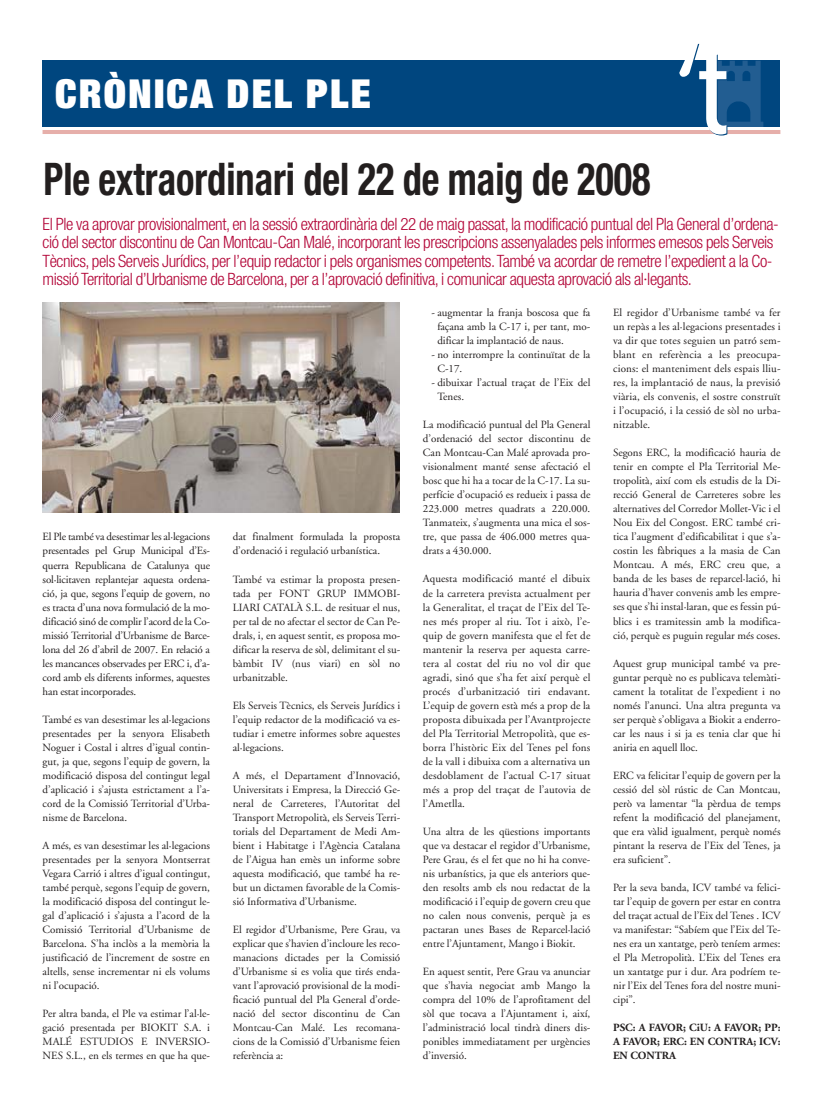
<style>
.page{position:relative;width:823px;height:1106px;background:#fff}
.page>*{position:absolute;margin:0;border:0;box-sizing:border-box;transform-origin:0 0}
.t1{font:700 condensed 45px "Helvetica Neue";color:#231f1f;scale:.85 1}
.t2{font:900 expanded 40px "Helvetica Neue";letter-spacing:.05em;color:#fff}
.t3{font:300 condensed 17px/18px "Helvetica Neue";letter-spacing:-.025em;color:#b30638}
.t4{font:11px/14px "Adobe Garamond";color:#231f1f;text-align:justify}
.t5{font:700 11px/14px "Adobe Garamond";color:#231f1f;text-align:justify}
</style>
<div class="page">
<div style="left:42px;top:60px;width:738px;height:66px;background:#00467f"></div>
<img style="left:727px;top:60px;width:37px;height:66px">
<hr style="left:42px;top:130px;width:738px;height:4px;background:#e6afaa">
<svg style="left:679px;top:43px;width:48px;height:92px"></svg>
<img style="left:43px;top:302px;width:357px;height:210px">
<h2 class="t2" style="left:55px;top:80px;width:317px">CRÒNICA DEL PLE</h2>
<h1 class="t1" style="left:43px;top:163px;width:715px">Ple extraordinari del 22 de maig de 2008</h1>
<p class="t3" style="left:42px;top:217px;width:737px">El Ple va aprovar provisionalment, en la sessió extraordinària del 22 de maig passat, la modificació puntual del Pla General d’ordena&shy;ció del sector discontinu de Can Montcau-Can Malé, incorporant les prescripcions assenyalades pels informes emesos pels Serveis Tècnics, pels Serveis Jurídics, per l’equip redactor i pels organismes competents.També va acordar de remetre l’expedient a la Co&shy;missió Territorial d’Urbanisme de Barcelona, per a l’aprovació definitiva, i comunicar aquesta aprovació als al·legants.</p>
<p class="t4" style="left:43px;top:531px;width:169px">El Ple també va desestimar les al·legacions presentades pel Grup Municipal d’Es&shy;querra Republicana de Catalunya que sol·licitaven replantejar aquesta ordena&shy;ció, ja que, segons l’equip de govern, no es tracta d’una nova formulació de la mo&shy;dificació sinó de complir l’acord de la Co&shy;missió Territorial d’Urbanisme de Barce&shy;lona del 26 d’abril de 2007. En relació a les mancances observades per ERC i, d’a&shy;cord amb els diferents informes, aquestes han estat incorporades.</p>
<p class="t4" style="left:43px;top:713px;width:169px">També es van desestimar les al·legacions presentades per la senyora Elisabeth Noguer i Costal i altres d’igual contin&shy;gut, ja que, segons l’equip de govern, la modificació disposa del contingut legal d’aplicació i s’ajusta estrictament a l’a&shy;cord de la Comissió Territorial d’Urba&shy;nisme de Barcelona.</p>
<p class="t4" style="left:43px;top:839px;width:169px">A més, es van desestimar les al·legacions presentades per la senyora Montserrat Vegara Carrió i altres d’igual contingut, també perquè, segons l’equip de govern, la modificació disposa del contingut le&shy;gal d’aplicació i s’ajusta a l’acord de la Comissió Territorial d’Urbanisme de Barcelona. S’ha inclòs a la memòria la justificació de l’increment de sostre en altells, sense incrementar ni els volums ni l’ocupació.</p>
<p class="t4" style="left:43px;top:1007px;width:169px">Per altra banda, el Ple va estimar l’al·le&shy;gació presentada per BIOKIT S.A. i MALÉ ESTUDIOS E INVERSIO-NES S.L., en els termes en que ha que-</p>
<p class="t4" style="left:233px;top:531px;width:169px">dat finalment formulada la proposta d’ordenació i regulació urbanística.</p>
<p class="t4" style="left:233px;top:573px;width:169px">També va estimar la proposta presen&shy;tada per FONT GRUP IMMOBI-LIARI CATALÀ S.L. de resituar el nus, per tal de no afectar el sector de Can Pe&shy;drals, i, en aquest sentit, es proposa mo&shy;dificar la reserva de sòl, delimitant el su&shy;bàmbit IV (nus viari) en sòl no urbanitzable.</p>
<p class="t4" style="left:233px;top:699px;width:169px">Els Serveis Tècnics, els Serveis Jurídics i l’equip redactor de la modificació va es&shy;tudiar i emetre informes sobre aquestes al·legacions.</p>
<p class="t4" style="left:233px;top:769px;width:169px">A més, el Departament d’Innovació, Universitats i Empresa, la Direcció Ge&shy;neral de Carreteres, l’Autoritat del Transport Metropolità, els Serveis Terri&shy;torials del Departament de Medi Am&shy;bient i Habitatge i l’Agència Catalana de l’Aigua han emès un informe sobre aquesta modificació, que també ha re&shy;but un dictamen favorable de la Comis&shy;sió Informativa d’Urbanisme.</p>
<p class="t4" style="left:233px;top:923px;width:169px">El regidor d’Urbanisme, Pere Grau, va explicar que s’havien d’incloure les reco&shy;manacions dictades per la Comissió d’Urbanisme si es volia que tirés enda&shy;vant l’aprovació provisional de la modi&shy;ficació puntual del Pla General d’orde&shy;nació del sector discontinu de Can Montcau-Can Malé. Les recomana&shy;cions de la Comissió d’Urbanisme feien referència a:</p>
<p class="t4" style="left:437px;top:307px;width:154px;text-indent:-6px">- augmentar la franja boscosa que fa façana amb la C-17 i, per tant, mo&shy;dificar la implantació de naus.</p>
<p class="t4" style="left:437px;top:349px;width:154px;text-indent:-6px">- no interrompre la continuïtat de la<br>C-17.</p>
<p class="t4" style="left:437px;top:377px;width:154px;text-indent:-6px">- dibuixar l’actual traçat de l’Eix del<br>Tenes.</p>
<p class="t4" style="left:422px;top:419px;width:169px">La modificació puntual del Pla General d’ordenació del sector discontinu de Can Montcau-Can Malé aprovada pro&shy;visionalment manté sense afectació el bosc que hi ha a tocar de la C-17. La su&shy;perfície d’ocupació es redueix i passa de 223.000 metres quadrats a 220.000.<br>Tanmateix, s’augmenta una mica el sos&shy;tre, que passa de 406.000 metres qua&shy;drats a 430.000.</p>
<p class="t4" style="left:422px;top:573px;width:169px">Aquesta modificació manté el dibuix de la carretera prevista actualment per la Generalitat, el traçat de l’Eix del Te&shy;nes més proper al riu. Tot i això, l’e&shy;quip de govern manifesta que el fet de mantenir la reserva per aquesta carre&shy;tera al costat del riu no vol dir que agradi, sinó que s’ha fet així perquè el procés d’urbanització tiri endavant.<br>L’equip de govern està més a prop de la proposta dibuixada per l’Avantprojecte del Pla Territorial Metropolità, que es&shy;borra l’històric Eix del Tenes pel fons de la vall i dibuixa com a alternativa un desdoblament de l’actual C-17 situat més a prop del traçat de l’autovia de l’Ametlla.</p>
<p class="t4" style="left:422px;top:825px;width:169px">Una altra de les qüestions importants que va destacar el regidor d’Urbanisme, Pere Grau, és el fet que no hi ha conve&shy;nis urbanístics, ja que els anteriors que&shy;den resolts amb els nou redactat de la modificació i l’equip de govern creu que no calen nous convenis, perquè ja es pactaran unes Bases de Reparcel·lació entre l’Ajuntament, Mango i Biokit.</p>
<p class="t4" style="left:422px;top:965px;width:169px">En aquest sentit, Pere Grau va anunciar que s’havia negociat amb Mango la compra del 10% de l’aprofitament del sòl que tocava a l’Ajuntament i, així, l’administració local tindrà diners dis&shy;ponibles immediatament per urgències d’inversió.</p>
<p class="t4" style="left:612px;top:307px;width:169px">El regidor d’Urbanisme també va fer un repàs a les al·legacions presentades i va dir que totes seguien un patró sem&shy;blant en referència a les preocupa&shy;cions: el manteniment dels espais lliu&shy;res, la implantació de naus, la previsió viària, els convenis, el sostre construït i l’ocupació, i la cessió de sòl no urba&shy;nitzable.</p>
<p class="t4" style="left:612px;top:447px;width:169px">Segons ERC, la modificació hauria de tenir en compte el Pla Territorial Me&shy;tropolità, així com els estudis de la Di&shy;recció General de Carreteres sobre les alternatives del Corredor Mollet-Vic i el Nou Eix del Congost. ERC també cri&shy;tica l’augment d’edificabilitat i que s’a&shy;costin les fàbriques a la masia de Can Montcau. A més, ERC creu que, a banda de les bases de reparcel·lació, hi hauria d’haver convenis amb les empre&shy;ses que s’hi instal·laran, que es fessin pú&shy;blics i es tramitessin amb la modifica&shy;ció, perquè es puguin regular més coses.</p>
<p class="t4" style="left:612px;top:657px;width:169px">Aquest grup municipal també va pre&shy;guntar perquè no es publicava telemàti&shy;cament la totalitat de l’expedient i no només l’anunci. Una altra pregunta va ser perquè s’obligava a Biokit a enderro&shy;car les naus i si ja es tenia clar que hi aniria en aquell lloc.</p>
<p class="t4" style="left:612px;top:769px;width:169px">ERC va felicitar l’equip de govern per la cessió del sòl rústic de Can Montcau, però va lamentar “la pèrdua de temps refent la modificació del planejament, que era vàlid igualment, perquè només pintant la reserva de l’Eix del Tenes, ja era suficient”.</p>
<p class="t4" style="left:612px;top:881px;width:169px">Per la seva banda, ICV també va felici&shy;tar l’equip de govern per estar en contra del traçat actual de l’Eix del Tenes . ICV va manifestar: “Sabíem que l’Eix del Te&shy;nes era un xantatge, però teníem armes: el Pla Metropolità. L’Eix del Tenes era un xantatge pur i dur. Ara podríem te&shy;nir l’Eix del Tenes fora del nostre muni&shy;cipi”.</p>
<p class="t5" style="left:612px;top:1021px;width:169px">PSC: A FAVOR; CiU: A FAVOR; PP:<br>A FAVOR; ERC: EN CONTRA; ICV:<br>EN CONTRA</p>
</div>
